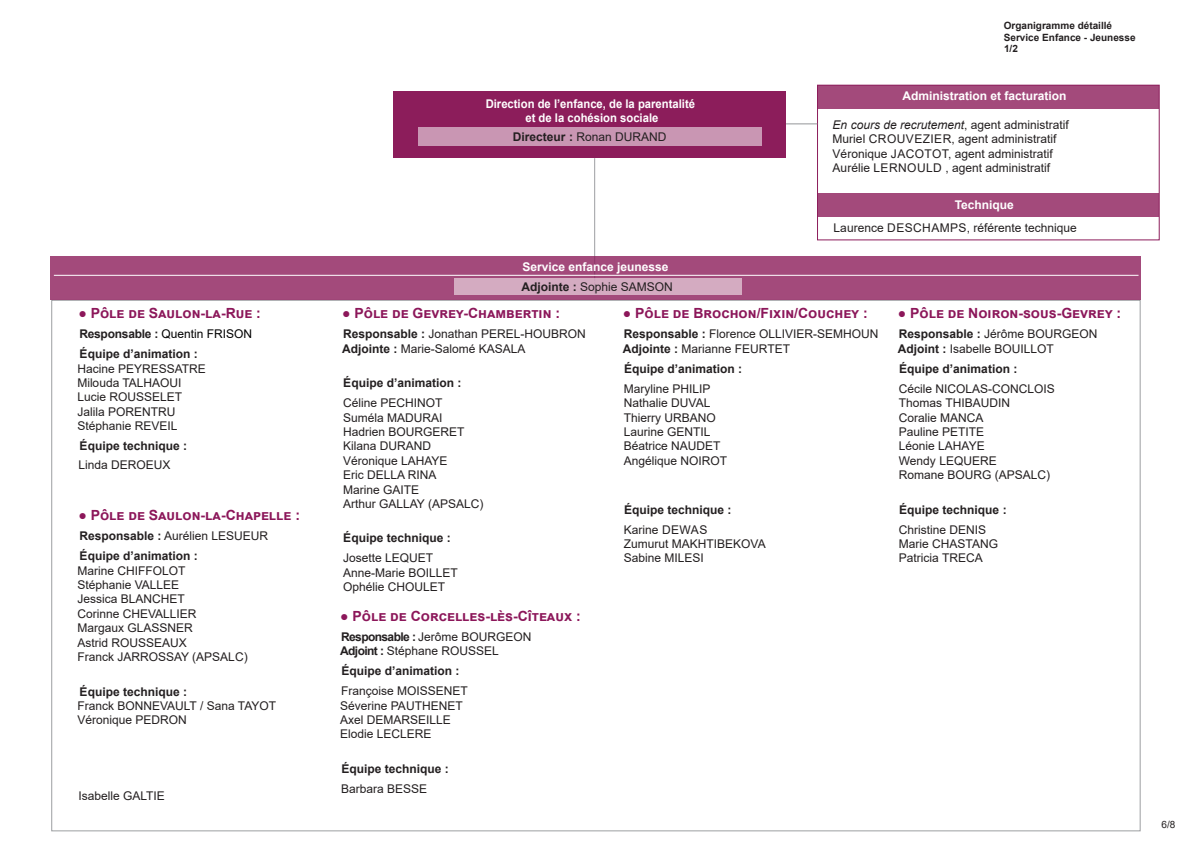
<style>
.page{position:relative;width:1191px;height:842px;background:#fff}
.page>*{position:absolute;margin:0;border:0;box-sizing:border-box;transform-origin:0 0}
.t1{font:700 14px "Arial";color:#8c175a}
.t2{font:12px/14.4px "Arial";color:#231f20}
.t3{font:700 12px/19px "Arial";color:#231f20}
.t4{font:700 12px "Arial";color:#fff}
.t5{font:700 12px "Arial";color:#fff;scale:.94 1}
.t6{font:12px "Arial";color:#000001}
.t7{font:700 10px "Arial";color:#231f20}
.t8{font:10px "Arial";color:#231f20}
.s1{font-weight:700;color:#231f20}
.s2{font-weight:400}
.s3{font-weight:700}
.s4{font-style:italic}
</style>
<div class="page">
<div style="left:393px;top:91px;width:393px;height:66px;background:#8c1d5b"></div>
<hr style="left:594px;top:158px;width:1px;height:136px;background:#9d9fa2">
<div style="left:50px;top:256px;width:1090px;height:44px;background:#a34a7b"></div>
<hr style="left:54px;top:275px;width:1084px;height:1px;background:#fff">
<div style="left:454px;top:278px;width:287px;height:17px;background:#d4abc1"></div>
<div style="left:817px;top:85px;width:342px;height:24px;background:#a34a7b"></div>
<div style="left:817px;top:85px;width:342px;height:155px;border:1px solid #8c1d5b"></div>
<hr style="left:786px;top:124px;width:31px;height:1px;background:#939598">
<div style="left:817px;top:193px;width:342px;height:24px;background:#a34a7b"></div>
<div style="left:418px;top:127px;width:343px;height:19px;background:#c996b3"></div>
<p class="t1" style="left:78px;top:303px;width:184px">● Pôle de Saulon-la-Rue :</p>
<p class="t6" style="left:79px;top:326px;width:174px"><span class="s1">Responsable :</span> Quentin FRISON</p>
<p class="t3" style="left:80px;top:345px;width:120px">Équipe d’animation :</p>
<p class="t2" style="left:77px;top:361px;width:130px">Hacine PEYRESSATRE<br>Milouda TALHAOUI<br>Lucie ROUSSELET<br>Jalila PORENTRU<br>Stéphanie REVEIL</p>
<p class="t3" style="left:78px;top:437px;width:110px">Équipe technique :<br><span class="s2">Linda DEROEUX</span></p>
<p class="t1" style="left:78px;top:505px;width:223px">● Pôle de Saulon-la-Chapelle :</p>
<p class="t2" style="left:79px;top:529px;width:190px"><span class="s3">Responsable :</span> Aurélien LESUEUR</p>
<p class="t3" style="left:80px;top:547px;width:120px">Équipe d’animation :</p>
<p class="t2" style="left:77px;top:563px;width:172px">Marine CHIFFOLOT<br>Stéphanie VALLEE<br>Jessica BLANCHET<br>Corinne CHEVALLIER<br>Margaux GLASSNER<br>Astrid ROUSSEAUX<br>Franck JARROSSAY (APSALC)</p>
<p class="t3" style="left:80px;top:682px;width:109px">Équipe technique :</p>
<p class="t2" style="left:77px;top:698px;width:200px">Franck BONNEVAULT / Sana TAYOT<br>Véronique PEDRON</p>
<p class="t2" style="left:78px;top:789px;width:88px">Isabelle GALTIE</p>
<p class="t5" style="left:485px;top:95px;width:224px">Direction de l’enfance, de la parentalité</p>
<p class="t5" style="left:525px;top:109px;width:143px">et de la cohésion sociale</p>
<p class="t2" style="left:513px;top:130px;width:155px"><span class="s3">Directeur :</span> Ronan DURAND</p>
<p class="t4" style="left:522px;top:258px;width:148px">Service enfance jeunesse</p>
<p class="t7" style="left:1003px;top:19px;width:110px">Organigramme détaillé</p>
<p class="t7" style="left:1003px;top:30px;width:133px">Service Enfance - Jeunesse</p>
<p class="t7" style="left:1004px;top:41px;width:15px">1/2</p>
<p class="t4" style="left:902px;top:88px;width:166px">Administration et facturation</p>
<p class="t2" style="left:832px;top:117px;width:238px"><span class="s4">En cours de recrutement</span>, agent administratif Muriel CROUVEZIER, agent administratif Véronique JACOTOT, agent administratif Aurélie LERNOULD , agent administratif</p>
<p class="t4" style="left:954px;top:196px;width:61px">Technique</p>
<p class="t2" style="left:833px;top:221px;width:245px">Laurence DESCHAMPS, référente technique</p>
<p class="t2" style="left:521px;top:279px;width:153px"><span class="s3">Adjointe :</span> Sophie SAMSON</p>
<p class="t1" style="left:623px;top:303px;width:246px">● Pôle de Brochon/Fixin/Couchey :</p>
<p class="t2" style="left:623px;top:327px;width:257px"><span class="s3">Responsable :</span> Florence OLLIVIER-SEMHOUN<br><span class="s3">Adjointe :</span> Marianne FEURTET</p>
<p class="t3" style="left:624px;top:359px;width:120px">Équipe d’animation :</p>
<p class="t2" style="left:624px;top:381px;width:105px">Maryline PHILIP<br>Nathalie DUVAL<br>Thierry URBANO<br>Laurine GENTIL<br>Béatrice NAUDET<br>Angélique NOIROT</p>
<p class="t3" style="left:624px;top:500px;width:109px">Équipe technique :</p>
<p class="t2" style="left:624px;top:522px;width:143px">Karine DEWAS<br>Zumurut MAKHTIBEKOVA<br>Sabine MILESI</p>
<p class="t1" style="left:342px;top:303px;width:219px">● Pôle de Gevrey-Chambertin :</p>
<p class="t2" style="left:342px;top:327px;width:245px"><span class="s3">Responsable :</span> Jonathan PEREL-HOUBRON<br><span class="s3">Adjointe :</span> Marie-Salomé KASALA</p>
<p class="t3" style="left:343px;top:373px;width:120px">Équipe d’animation :</p>
<p class="t2" style="left:343px;top:396px;width:142px">Céline PECHINOT<br>Suméla MADURAI<br>Hadrien BOURGERET<br>Kilana DURAND<br>Véronique LAHAYE<br>Eric DELLA RINA<br>Marine GAITE<br>Arthur GALLAY (APSALC)</p>
<p class="t3" style="left:343px;top:529px;width:109px">Équipe technique :</p>
<p class="t2" style="left:343px;top:551px;width:116px">Josette LEQUET<br>Anne-Marie BOILLET<br>Ophélie CHOULET</p>
<p class="t1" style="left:340px;top:606px;width:242px">● Pôle de Corcelles-lès-Cîteaux :</p>
<p class="t2" style="left:340px;top:629px;width:193px"><span class="s3">Responsable :</span> Jerôme BOURGEON<br><span class="s3">Adjoint :</span> Stéphane ROUSSEL</p>
<p class="t3" style="left:341px;top:662px;width:120px">Équipe d’animation :</p>
<p class="t2" style="left:340px;top:684px;width:129px">Françoise MOISSENET<br>Séverine PAUTHENET<br>Axel DEMARSEILLE<br>Elodie LECLERE</p>
<p class="t3" style="left:341px;top:759px;width:109px">Équipe technique :</p>
<p class="t2" style="left:341px;top:781px;width:88px">Barbara BESSE</p>
<p class="t1" style="left:898px;top:303px;width:225px">● Pôle de Noiron-sous-Gevrey :</p>
<p class="t2" style="left:898px;top:327px;width:201px"><span class="s3">Responsable :</span> Jérôme BOURGEON<br><span class="s3">Adjoint :</span> Isabelle BOUILLOT</p>
<p class="t3" style="left:899px;top:359px;width:120px">Équipe d’animation :</p>
<p class="t2" style="left:899px;top:381px;width:158px">Cécile NICOLAS-CONCLOIS<br>Thomas THIBAUDIN<br>Coralie MANCA<br>Pauline PETITE<br>Léonie LAHAYE<br>Wendy LEQUERE<br>Romane BOURG (APSALC)</p>
<p class="t3" style="left:899px;top:500px;width:109px">Équipe technique :</p>
<p class="t2" style="left:899px;top:522px;width:101px">Christine DENIS<br>Marie CHASTANG<br>Patricia TRECA</p>
<p class="t8" style="left:1161px;top:818px;width:15px">6/8</p>
</div>
